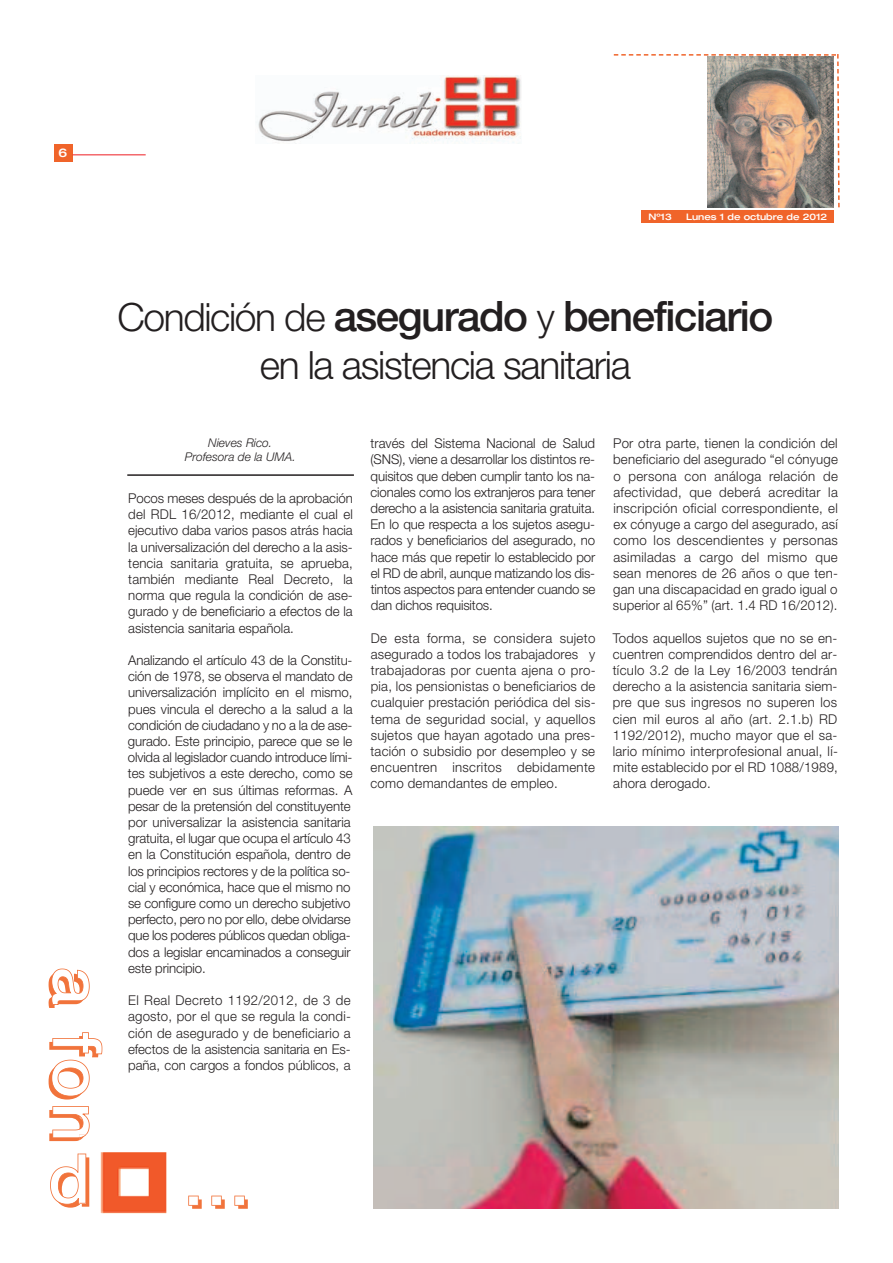
<style>
.page{position:relative;width:893px;height:1263px;background:#fff}
.page>*{position:absolute;margin:0;border:0;box-sizing:border-box;transform-origin:0 0}
.t1{font:500 42px "Helvetica Neue CE";letter-spacing:-.035em;color:#231f20}
.t2{font:300 39px "Helvetica Neue LT";letter-spacing:-.035em;color:#231f20}
.t3{font:300 13.5px/16.2px "Helvetica Neue LT";letter-spacing:-.01em;color:#231f20;text-align:justify}
.t4{font:italic 300 12px/14.4px "Helvetica Neue LT";color:#231f20;text-align:center}
.t5{font:500 expanded 12px "Helvetica Neue LT";color:#fff}
.t6{font:500 expanded 9px "Helvetica Neue LT";color:#fff}
.s1{font-family:"Helvetica Neue LT";font-weight:300;font-size:39px}
</style>
<div class="page">
<img style="left:86px;top:1152px;width:81px;height:62px">
<svg style="left:48px;top:969px;width:54px;height:172px"></svg>
<img style="left:79px;top:1157px;width:10px;height:50px">
<svg style="left:51px;top:1154px;width:28px;height:54px"></svg>
<img style="left:79px;top:1153px;width:7px;height:51px">
<svg style="left:188px;top:1195px;width:60px;height:14px"></svg>
<hr style="left:127px;top:474px;width:227px;height:2px;background:#231f20">
<div style="left:54px;top:144px;width:18px;height:18px;background:#f0642a"></div>
<img style="left:258px;top:75px;width:263px;height:68px">
<hr style="left:73px;top:155px;width:73px;height:1px;background:#ee1d23">
<div style="left:642px;top:210px;width:192px;height:13px;background:#f0642a"></div>
<svg style="left:614px;top:54px;width:226px;height:153px"></svg>
<img style="left:373px;top:826px;width:466px;height:383px">
<p class="t5" style="left:59px;top:148px;width:10px">6</p>
<p class="t6" style="left:648px;top:213px;width:25px">Nº13</p>
<p class="t6" style="left:686px;top:213px;width:143px">Lunes 1 de octubre de 2012</p>
<h1 class="t1" style="left:117px;top:301px;width:657px"><span class="s1">Condición de</span> asegurado <span class="s1">y</span> beneficiario</h1>
<h2 class="t2" style="left:260px;top:351px;width:373px">en la asistencia sanitaria</h2>
<p class="t4" style="left:185px;top:437px;width:112px">Nieves Rico.<br>Profesora de la UMA.</p>
<p class="t3" style="left:128px;top:491px;width:226px">Pocos meses después de la aprobación del RDL 16/2012, mediante el cual el ejecutivo daba varios pasos atrás hacia la universalización del derecho a la asis&shy;tencia sanitaria gratuita, se aprueba, también mediante Real Decreto, la norma que regula la condición de ase&shy;gurado y de beneficiario a efectos de la asistencia sanitaria española.</p>
<p class="t3" style="left:128px;top:653px;width:226px;text-align:left">Analizando el artículo 43 de la Constitu&shy;ción de 1978, se observa el mandato de universalización implícito en el mismo, pues vincula el derecho a la salud a la condición de ciudadano y no a la de ase&shy;gurado. Este principio, parece que se le olvida al legislador cuando introduce lími&shy;tes subjetivos a este derecho, como se puede ver en sus últimas reformas. A pesar de la pretensión del constituyente por universalizar la asistencia sanitaria gratuita, el lugar que ocupa el artículo 43 en la Constitución española, dentro de los principios rectores y de la política so&shy;cial y económica, hace que el mismo no se configure como un derecho subjetivo perfecto, pero no por ello, debe olvidarse que los poderes públicos quedan obliga&shy;dos a legislar encaminados a conseguir este principio.</p>
<p class="t3" style="left:128px;top:994px;width:224px">El Real Decreto 1192/2012, de 3 de agosto, por el que se regula la condi&shy;ción de asegurado y de beneficiario a efectos de la asistencia sanitaria en Es&shy;paña, con cargos a fondos públicos, a</p>
<p class="t3" style="left:371px;top:437px;width:226px">través del Sistema Nacional de Salud (SNS), viene a desarrollar los distintos re&shy;quisitos que deben cumplir tanto los na&shy;cionales como los extranjeros para tener derecho a la asistencia sanitaria gratuita.<br>En lo que respecta a los sujetos asegu&shy;rados y beneficiarios del asegurado, no hace más que repetir lo establecido por el RD de abril, aunque matizando los dis&shy;tintos aspectos para entender cuando se dan dichos requisitos.</p>
<p class="t3" style="left:371px;top:631px;width:227px">De esta forma, se considera sujeto asegurado a todos los trabajadores y trabajadoras por cuenta ajena o pro&shy;pia, los pensionistas o beneficiarios de cualquier prestación periódica del sis&shy;tema de seguridad social, y aquellos sujetos que hayan agotado una pres&shy;tación o subsidio por desempleo y se encuentren inscritos debidamente como demandantes de empleo.</p>
<p class="t3" style="left:613px;top:437px;width:227px">Por otra parte, tienen la condición del beneficiario del asegurado “el cónyuge o persona con análoga relación de afectividad, que deberá acreditar la inscripción oficial correspondiente, el ex cónyuge a cargo del asegurado, así como los descendientes y personas asimiladas a cargo del mismo que sean menores de 26 años o que ten&shy;gan una discapacidad en grado igual o superior al 65%” (art. 1.4 RD 16/2012).</p>
<p class="t3" style="left:613px;top:631px;width:227px">Todos aquellos sujetos que no se en&shy;cuentren comprendidos dentro del ar&shy;tículo 3.2 de la Ley 16/2003 tendrán derecho a la asistencia sanitaria siem&shy;pre que sus ingresos no superen los cien mil euros al año (art. 2.1.b) RD 1192/2012), mucho mayor que el sa&shy;lario mínimo interprofesional anual, lí&shy;mite establecido por el RD 1088/1989, ahora derogado.</p>
</div>
